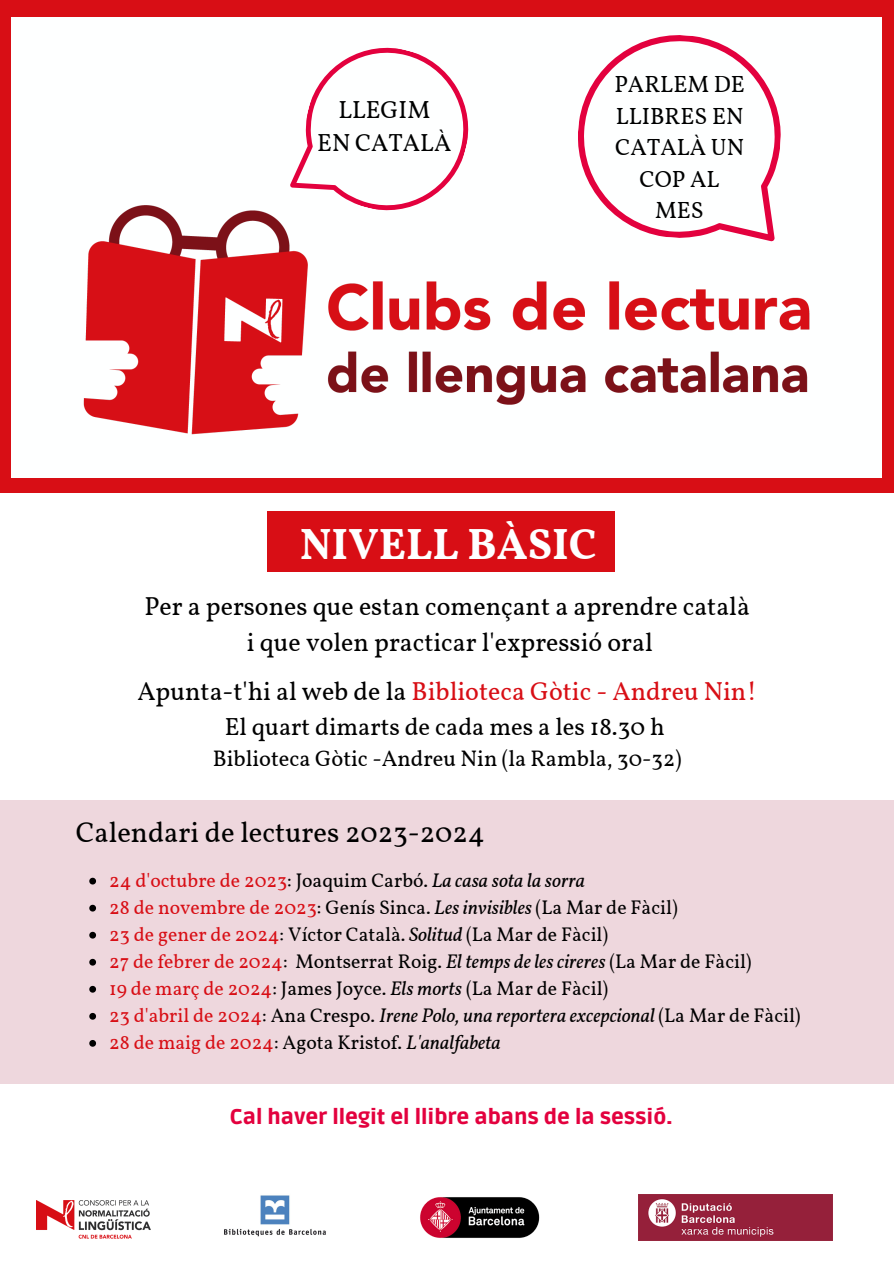
<style>
.page{position:relative;width:894px;height:1264px;background:#fff}
.page>*{position:absolute;margin:0;border:0;box-sizing:border-box;transform-origin:0 0}
.t1{font:700 43.5px "Vollkorn";color:#feffff}
.t2{font:28.65px "Vollkorn";color:#000}
.t3{font:25.95px "Vollkorn";color:#000}
.t4{font:25.95px "Vollkorn";color:#d80e15}
.t5{font:24.6px "Vollkorn";color:#000}
.t6{font:23.25px/31.5px "Vollkorn";color:#000;text-align:center}
.t7{font:22.35px "Vollkorn";color:#000}
.t8{font:900 21.15px "Ruda";color:#e3013e}
.t9{font:19.65px "Vollkorn";color:#000}
.t10{font:19.65px "Vollkorn";color:#d80e15}
.t11{font:italic 19.65px "Vollkorn";color:#000}
.s1{color:#000}
.s2{font-style:italic;color:#000}
.s3{color:#d80e15}
.s4{font-style:italic}
.s5{font-style:normal;color:#d80e15}
.s6{font-style:normal}
</style>
<div class="page">
<img style="left:37px;top:1200px;width:113px;height:39px">
<img style="left:224px;top:1195px;width:102px;height:42px">
<img style="left:420px;top:1197px;width:120px;height:41px">
<img style="left:638px;top:1194px;width:194px;height:46px">
<div style="left:0;top:800px;width:893px;height:283px;background:#eed7dd"></div>
<svg style="left:89px;top:877px;width:7px;height:7px"></svg>
<svg style="left:89px;top:904px;width:7px;height:7px"></svg>
<svg style="left:89px;top:931px;width:7px;height:7px"></svg>
<svg style="left:89px;top:958px;width:7px;height:7px"></svg>
<svg style="left:89px;top:985px;width:7px;height:7px"></svg>
<svg style="left:89px;top:1012px;width:7px;height:7px"></svg>
<svg style="left:89px;top:1040px;width:7px;height:6px"></svg>
<div style="left:267px;top:511px;width:347px;height:60px;background:#d80e15"></div>
<div style="left:0;top:0;width:893px;height:492px;background:#d80e15"></div>
<svg style="left:11px;top:17px;width:870px;height:461px;fill:#feffff"></svg>
<svg style="left:288px;top:30px;width:197px;height:198px"></svg>
<svg style="left:572px;top:30px;width:213px;height:213px;fill:#feffff"></svg>
<p class="t5" style="left:338px;top:94px;width:93px">LLEGIM</p>
<p class="t5" style="left:317px;top:128px;width:136px">EN CATALÀ</p>
<p class="t6" style="left:614px;top:71px;width:132px">PARLEM DE<br>LLIBRES EN<br>CATALÀ UN<br>COP AL<br>MES</p>
<p class="t1" style="left:300px;top:518px;width:298px">NIVELL BÀSIC</p>
<p class="t3" style="left:144px;top:590px;width:607px">Per a persones que estan començant a aprendre català</p>
<p class="t3" style="left:247px;top:626px;width:407px">i que volen practicar l'expressió oral</p>
<p class="t4" style="left:137px;top:675px;width:621px"><span class="s1">Apunta-t'hi al web de la</span> Biblioteca Gòtic - Andreu Nin!</p>
<p class="t5" style="left:225px;top:711px;width:441px">El quart dimarts de cada mes a les 18.30 h</p>
<p class="t7" style="left:213px;top:745px;width:470px">Biblioteca Gòtic -Andreu Nin (la Rambla, 30-32)</p>
<p class="t2" style="left:76px;top:814px;width:410px">Calendari de lectures 2023-2024</p>
<p class="t10" style="left:109px;top:868px;width:477px">24 d'octubre de 2023<span class="s1">: Joaquim Carbó.</span> <span class="s2">La casa sota la sorra</span></p>
<p class="t9" style="left:109px;top:895px;width:570px"><span class="s3">28 de novembre de 2023</span>: Genís Sinca. <span class="s4">Les invisibles</span> (La Mar de Fàcil)</p>
<p class="t9" style="left:109px;top:922px;width:500px"><span class="s3">23 de gener de 2024</span>: Víctor Català. <span class="s4">Solitud</span> (La Mar de Fàcil)</p>
<p class="t9" style="left:109px;top:949px;width:643px"><span class="s3">27 de febrer de 2024</span>: Montserrat Roig. <span class="s4">El temps de les cireres</span> (La Mar de Fàcil)</p>
<p class="t9" style="left:109px;top:976px;width:500px"><span class="s3">19 de març de 2024</span>: James Joyce. <span class="s4">Els morts</span> (La Mar de Fàcil)</p>
<p class="t11" style="left:109px;top:1003px;width:692px"><span class="s5">23 d'abril de 2024</span><span class="s6">: Ana Crespo.</span> Irene Polo, una reportera excepcional <span class="s6">(La Mar de Fàcil)</span></p>
<p class="t10" style="left:109px;top:1030px;width:393px">28 de maig de 2024<span class="s1">: Agota Kristof.</span> <span class="s2">L'analfabeta</span></p>
<p class="t8" style="left:230px;top:1104px;width:444px">Cal haver llegit el llibre abans de la sessió.</p>
</div>
